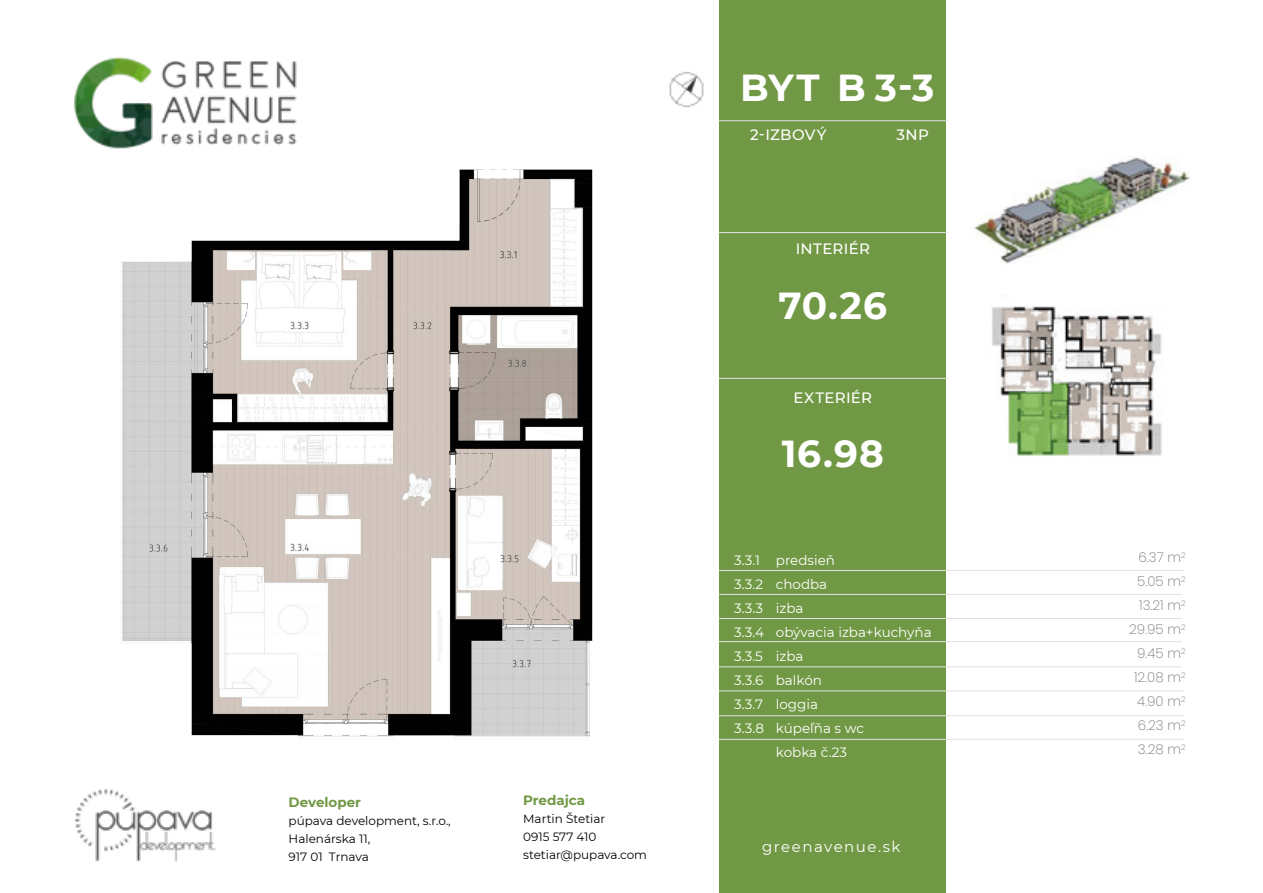
<style>
.page{position:relative;width:1263px;height:893px;background:#fff}
.page>*{position:absolute;margin:0;border:0;box-sizing:border-box;transform-origin:0 0}
.t1{font:700 37.5px "Montserrat";letter-spacing:.025em;color:#fff}
.t2{font:500 15px "Montserrat";letter-spacing:.02em;color:#fff}
.t3{font:15px "Montserrat";letter-spacing:.1em;color:#fff}
.t4{font:13.5px/24px "Montserrat";color:#fff}
.t5{font:200 13.5px/24px "Poppins";color:#747474;text-align:right}
.t6{font:700 13.5px "Montserrat";color:#719945}
.t7{font:12px/18px "Montserrat";color:#000}
</style>
<div class="page">
<img style="left:74px;top:789px;width:141px;height:73px">
<img style="left:74px;top:57px;width:223px;height:87px">
<div style="left:719px;top:0;width:227px;height:893px;background:#719945"></div>
<hr style="left:719px;top:690px;width:464px;height:1px;background:#e1e1e1">
<hr style="left:719px;top:570px;width:464px;height:1px;background:#e1e1e1">
<hr style="left:719px;top:120px;width:229px;height:1px;background:#e1e1e1">
<hr style="left:719px;top:232px;width:229px;height:1px;background:#e1e1e1">
<hr style="left:719px;top:378px;width:229px;height:1px;background:#e1e1e1">
<hr style="left:719px;top:594px;width:463px;height:1px;background:#e1e1e1">
<hr style="left:719px;top:618px;width:463px;height:1px;background:#e1e1e1">
<hr style="left:719px;top:641px;width:462px;height:1px;background:#e1e1e1">
<hr style="left:719px;top:666px;width:462px;height:1px;background:#e1e1e1">
<img style="left:669px;top:71px;width:35px;height:37px">
<img style="left:974px;top:157px;width:216px;height:107px">
<hr style="left:719px;top:739px;width:464px;height:1px;background:#e1e1e1">
<hr style="left:719px;top:715px;width:464px;height:1px;background:#e1e1e1">
<img style="left:992px;top:306px;width:170px;height:150px">
<img style="left:100px;top:144px;width:493px;height:595px">
<p class="t6" style="left:289px;top:792px;width:74px">Developer</p>
<p class="t7" style="left:289px;top:811px;width:164px">púpava development, s.r.o.,<br>Halenárska 11,<br>917 01 Trnava</p>
<p class="t6" style="left:523px;top:791px;width:64px">Predajca</p>
<p class="t7" style="left:523px;top:809px;width:125px">Martin Štetiar<br>0915 577 410 stetiar@pupava.com</p>
<h1 class="t1" style="left:740px;top:61px;width:81px">BYT</h1>
<p class="t2" style="left:750px;top:125px;width:78px">2-IZBOVÝ</p>
<h1 class="t1" style="left:837px;top:60px;width:99px">B 3-3</h1>
<p class="t2" style="left:896px;top:125px;width:34px">3NP</p>
<p class="t2" style="left:796px;top:238px;width:76px">INTERIÉR</p>
<h1 class="t1" style="left:779px;top:279px;width:110px">70.26</h1>
<p class="t2" style="left:793px;top:388px;width:80px">EXTERIÉR</p>
<h1 class="t1" style="left:782px;top:427px;width:104px">16.98</h1>
<p class="t4" style="left:734px;top:547px;width:31px">3.3.1<br>3.3.2<br>3.3.3<br>3.3.4<br>3.3.5<br>3.3.6<br>3.3.7<br>3.3.8</p>
<p class="t4" style="left:776px;top:548px;width:157px">predsieň<br>chodba<br>izba<br>obývacia izba+kuchyňa izba<br>balkón<br>loggia<br>kúpeľňa s wc<br>kobka č.23</p>
<p class="t5" style="left:1129px;top:546px;width:58px">6.37 m<sup>2<br></sup>5.05 m<sup>2<br></sup>13.21 m<sup>2<br></sup>29.95 m<sup>2<br></sup>9.45 m<sup>2<br></sup>12.08 m<sup>2<br></sup>4.90 m<sup>2<br></sup>6.23 m<sup>2<br></sup>3.28 m<sup>2</sup></p>
<p class="t3" style="left:762px;top:836px;width:140px">greenavenue.sk</p>
</div>
